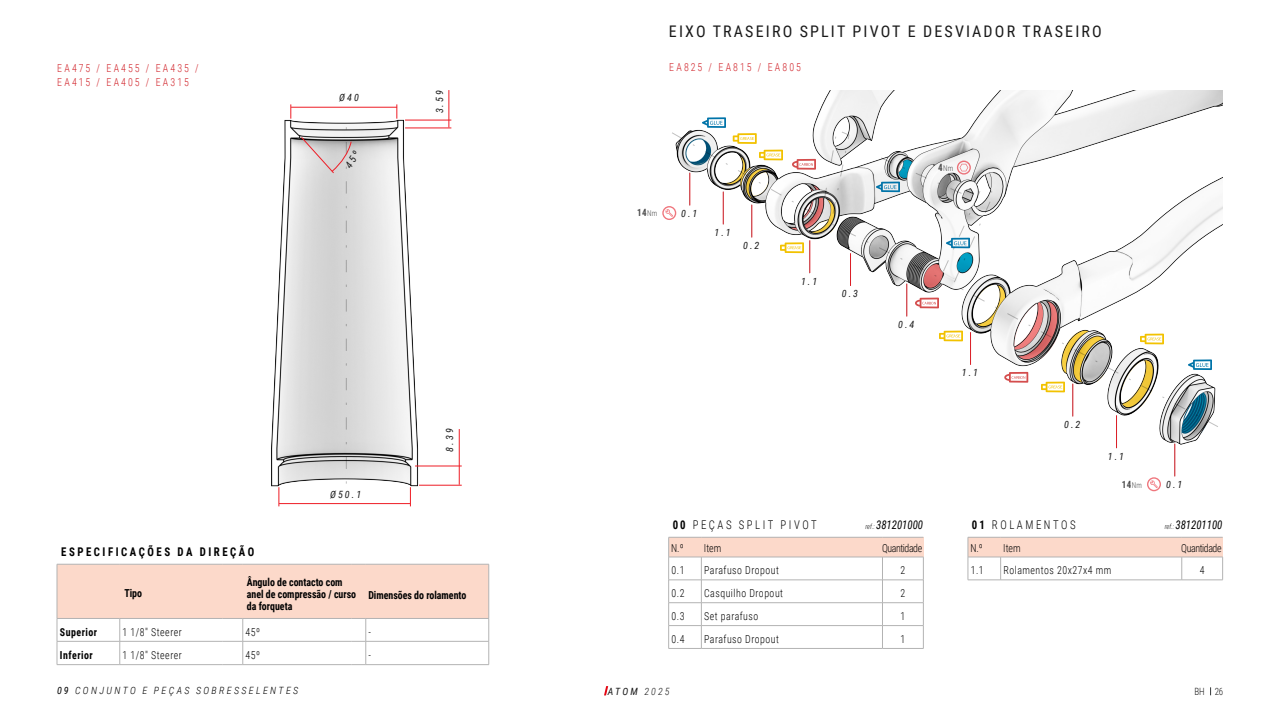
<style>
.page{position:relative;width:1280px;height:720px;background:#fff}
.page>*{position:absolute;margin:0;border:0;box-sizing:border-box;transform-origin:0 0}
.TITULOS_SECUNDARIOS{font:16px "Roboto Condensed";letter-spacing:.135em;color:#1a1a1a}
.HIGHLIGHTS{font:300 12px "Roboto Condensed";letter-spacing:.235em;color:#000;scale:.9 1}
.tablas{font:italic 12px "Roboto Condensed";color:#000;scale:.9 1}
.HIGHLIGHTS-2{font:700 12px "Roboto Condensed";letter-spacing:.235em;color:#000;scale:.9 1}
.Texto_tabla{font:300 11px "Roboto Condensed";letter-spacing:.05em;color:#000;scale:.9 1}
.tablas-2{font:700 11px/12px "Roboto Condensed";color:#000;scale:.9 1}
.referencia_bici{font:300 11px/14px "Roboto Condensed";letter-spacing:.21em;color:#d1232a;scale:.9 1}
.tablas-3{font:300 11px "Roboto Condensed";letter-spacing:-.04em;color:#000;scale:.9 1}
.Texto_tabla-2{font:700 11px "Roboto Condensed";letter-spacing:.05em;color:#000;scale:.9 1}
.pie_gama{font:italic 10px "Roboto Condensed";letter-spacing:.2em;color:#1a1a1a}
.pie_gama-2{font:italic 300 10px "Roboto Condensed";letter-spacing:.235em;color:#000}
.HIGHLIGHTS-3{font:700 10px "Roboto Condensed";color:#4d4d4d;scale:.9 1}
.t1{font:300 10px "Roboto Condensed";color:#1a1a1a;scale:.9 1}
.HIGHLIGHTS-4{font:300 8px "Roboto Condensed";color:#4d4d4d;scale:.9 1}
.s1{font-weight:400}
.s2{font-weight:300;font-size:8px}
.s3{font-weight:700;font-size:10px}
.s4{font-weight:700}
.s5{font-weight:300;font-size:7px}
.s6{font-weight:300}
</style>
<div class="page">
<svg style="left:604px;top:686px;width:4px;height:9px"></svg>
<img style="left:271px;top:118px;width:170px;height:374px">
<svg style="left:290px;top:104px;width:1px;height:15px"></svg>
<hr style="left:405px;top:120px;width:46px;height:1px;background:#ee1c25">
<hr style="left:415px;top:465px;width:47px;height:1px;background:#ee1c25">
<svg style="left:396px;top:104px;width:1px;height:15px"></svg>
<hr style="left:405px;top:127px;width:46px;height:1px;background:#ee1c25">
<hr style="left:419px;top:485px;width:43px;height:1px;background:#ee1c25">
<hr style="left:291px;top:107px;width:106px;height:1px;background:#ee1c25">
<hr style="left:448px;top:90px;width:1px;height:37px;background:#ee1c25">
<hr style="left:459px;top:429px;width:1px;height:56px;background:#ee1c25">
<svg style="left:410px;top:487px;width:1px;height:19px"></svg>
<svg style="left:278px;top:487px;width:1px;height:19px"></svg>
<hr style="left:279px;top:503px;width:131px;height:1px;background:#ee1c25">
<img style="left:813px;top:90px;width:410px;height:357px">
<hr style="left:1116px;top:415px;width:1px;height:33px;background:#dc1e26">
<hr style="left:1175px;top:444px;width:1px;height:32px;background:#dc1e26">
<svg style="left:702px;top:117px;width:24px;height:11px"></svg>
<div style="left:669px;top:537px;width:254px;height:20px;background:#fcd9ca"></div>
<hr style="left:669px;top:580px;width:32px;height:1px;background:#b3b3b3">
<hr style="left:701px;top:580px;width:181px;height:1px;background:#b3b3b3">
<hr style="left:882px;top:580px;width:41px;height:1px;background:#b3b3b3">
<hr style="left:669px;top:603px;width:32px;height:1px;background:#b3b3b3">
<hr style="left:701px;top:603px;width:181px;height:1px;background:#b3b3b3">
<hr style="left:882px;top:603px;width:41px;height:1px;background:#b3b3b3">
<hr style="left:669px;top:625px;width:32px;height:1px;background:#b3b3b3">
<hr style="left:701px;top:625px;width:181px;height:1px;background:#b3b3b3">
<svg style="left:701px;top:558px;width:1px;height:90px"></svg>
<hr style="left:882px;top:625px;width:41px;height:1px;background:#b3b3b3">
<svg style="left:882px;top:558px;width:1px;height:90px"></svg>
<hr style="left:669px;top:648px;width:32px;height:1px;background:#b3b3b3">
<hr style="left:701px;top:648px;width:181px;height:1px;background:#b3b3b3">
<hr style="left:882px;top:648px;width:41px;height:1px;background:#b3b3b3">
<hr style="left:669px;top:537px;width:32px;height:1px;background:#b3b3b3">
<svg style="left:668px;top:537px;width:1px;height:111px"></svg>
<hr style="left:701px;top:537px;width:181px;height:1px;background:#b3b3b3">
<hr style="left:882px;top:537px;width:41px;height:1px;background:#b3b3b3">
<hr style="left:669px;top:557px;width:32px;height:1px;background:#b3b3b3">
<hr style="left:701px;top:557px;width:181px;height:1px;background:#b3b3b3">
<hr style="left:882px;top:557px;width:41px;height:1px;background:#b3b3b3">
<svg style="left:923px;top:557px;width:1px;height:91px"></svg>
<div style="left:968px;top:537px;width:255px;height:20px;background:#fcd9ca"></div>
<svg style="left:1000px;top:558px;width:1px;height:22px"></svg>
<svg style="left:1182px;top:558px;width:1px;height:22px"></svg>
<hr style="left:968px;top:580px;width:33px;height:1px;background:#b3b3b3">
<hr style="left:1001px;top:580px;width:181px;height:1px;background:#b3b3b3">
<hr style="left:1182px;top:580px;width:41px;height:1px;background:#b3b3b3">
<hr style="left:968px;top:537px;width:33px;height:1px;background:#b3b3b3">
<svg style="left:968px;top:537px;width:1px;height:43px"></svg>
<hr style="left:1001px;top:537px;width:181px;height:1px;background:#b3b3b3">
<hr style="left:1182px;top:537px;width:41px;height:1px;background:#b3b3b3">
<hr style="left:968px;top:557px;width:33px;height:1px;background:#b3b3b3">
<hr style="left:1001px;top:557px;width:181px;height:1px;background:#b3b3b3">
<hr style="left:1182px;top:557px;width:41px;height:1px;background:#b3b3b3">
<svg style="left:1222px;top:557px;width:1px;height:23px"></svg>
<svg style="left:1147px;top:477px;width:14px;height:14px"></svg>
<svg style="left:662px;top:206px;width:9px;height:14px"></svg>
<svg style="left:57px;top:564px;width:433px;height:101px"></svg>
<hr style="left:366px;top:664px;width:123px;height:1px;background:#b3b3b3">
<svg style="left:671px;top:129px;width:548px;height:299px"></svg>
<svg style="left:876px;top:157px;width:97px;height:42px"></svg>
<svg style="left:300px;top:118px;width:57px;height:366px;background:#d3d2d2"></svg>
<p class="referencia_bici" style="left:57px;top:60px;width:159px">EA475 / EA455 / EA435 /<br>EA415 / EA405 / EA315</p>
<p class="pie_gama" style="left:339px;top:90px;width:21px">Ø40</p>
<p class="pie_gama" style="left:433px;top:113px;width:25px;rotate:-90deg">3.59</p>
<p class="HIGHLIGHTS-2" style="left:61px;top:543px;width:216px">ESPECIFICAÇÕES DA DIREÇÃO</p>
<p class="pie_gama" style="left:330px;top:487px;width:32px">Ø50.1</p>
<p class="pie_gama" style="left:443px;top:452px;width:25px;rotate:-90deg">8.39</p>
<p class="tablas-2" style="left:124px;top:587px;width:21px">Tipo</p>
<p class="tablas-2" style="left:247px;top:575px;width:123px">Ângulo de contacto com anel de compressão / curso da forqueta</p>
<p class="tablas-2" style="left:368px;top:588px;width:110px">Dimensões do rolamento</p>
<p class="Texto_tabla-2" style="left:60px;top:624px;width:43px">Superior</p>
<p class="Texto_tabla" style="left:123px;top:624px;width:67px">1 1/8" Steerer</p>
<p class="Texto_tabla" style="left:246px;top:624px;width:18px">45º</p>
<p class="Texto_tabla" style="left:369px;top:624px;width:4px">-</p>
<p class="Texto_tabla-2" style="left:60px;top:647px;width:38px">Inferior</p>
<p class="Texto_tabla" style="left:123px;top:647px;width:67px">1 1/8" Steerer</p>
<p class="Texto_tabla" style="left:246px;top:647px;width:18px">45º</p>
<p class="Texto_tabla" style="left:369px;top:647px;width:4px">-</p>
<p class="pie_gama-2" style="left:57px;top:684px;width:243px"><span class="s1">09</span> CONJUNTO E PEÇAS SOBRESSELENTES</p>
<p class="TITULOS_SECUNDARIOS" style="left:669px;top:20px;width:434px">EIXO TRASEIRO SPLIT PIVOT E DESVIADOR TRASEIRO</p>
<p class="referencia_bici" style="left:669px;top:60px;width:148px">EA825 / EA815 / EA805</p>
<p class="HIGHLIGHTS-3" style="left:637px;top:206px;width:24px">14<span class="s2">Nm</span></p>
<p class="pie_gama" style="left:681px;top:206px;width:18px">0.1</p>
<p class="pie_gama" style="left:715px;top:225px;width:18px">1.1</p>
<p class="pie_gama" style="left:743px;top:238px;width:18px">0.2</p>
<p class="HIGHLIGHTS-4" style="left:938px;top:163px;width:18px"><span class="s3">4</span>Nm</p>
<p class="pie_gama" style="left:801px;top:274px;width:18px">1.1</p>
<p class="pie_gama" style="left:842px;top:287px;width:18px">0.3</p>
<p class="pie_gama" style="left:898px;top:317px;width:18px">0.4</p>
<p class="pie_gama" style="left:962px;top:366px;width:18px">1.1</p>
<p class="pie_gama" style="left:1064px;top:417px;width:18px">0.2</p>
<p class="pie_gama" style="left:1108px;top:449px;width:18px">1.1</p>
<p class="HIGHLIGHTS-3" style="left:1122px;top:477px;width:24px">14<span class="s2">Nm</span></p>
<p class="pie_gama" style="left:1166px;top:477px;width:18px">0.1</p>
<p class="HIGHLIGHTS" style="left:673px;top:516px;width:162px"><span class="s4">00</span> PEÇAS SPLIT PIVOT</p>
<p class="Texto_tabla" style="left:672px;top:563px;width:16px">0.1</p>
<p class="Texto_tabla" style="left:704px;top:563px;width:85px">Parafuso Dropout</p>
<p class="Texto_tabla" style="left:901px;top:563px;width:7px">2</p>
<p class="Texto_tabla" style="left:672px;top:585px;width:16px">0.2</p>
<p class="Texto_tabla" style="left:704px;top:585px;width:89px">Casquilho Dropout</p>
<p class="Texto_tabla" style="left:901px;top:585px;width:7px">2</p>
<p class="Texto_tabla" style="left:672px;top:608px;width:16px">0.3</p>
<p class="Texto_tabla" style="left:704px;top:608px;width:62px">Set parafuso</p>
<p class="Texto_tabla" style="left:901px;top:608px;width:7px">1</p>
<p class="Texto_tabla" style="left:672px;top:631px;width:16px">0.4</p>
<p class="Texto_tabla" style="left:704px;top:631px;width:85px">Parafuso Dropout</p>
<p class="Texto_tabla" style="left:901px;top:631px;width:7px">1</p>
<p class="tablas" style="left:865px;top:516px;width:66px"><span class="s5">ref.:</span> 381201000</p>
<p class="HIGHLIGHTS" style="left:972px;top:516px;width:117px"><span class="s4">01</span> ROLAMENTOS</p>
<p class="Texto_tabla" style="left:971px;top:563px;width:16px">1.1</p>
<p class="Texto_tabla" style="left:1003px;top:563px;width:121px">Rolamentos 20x27x4 mm</p>
<p class="Texto_tabla" style="left:1200px;top:563px;width:7px">4</p>
<p class="tablas" style="left:1165px;top:516px;width:66px"><span class="s5">ref.:</span> 381201100</p>
<p class="tablas-3" style="left:671px;top:540px;width:15px">N.º</p>
<p class="tablas-3" style="left:704px;top:540px;width:21px">Item</p>
<p class="tablas-3" style="left:882px;top:541px;width:46px">Quantidade</p>
<p class="tablas-3" style="left:971px;top:540px;width:15px">N.º</p>
<p class="tablas-3" style="left:1003px;top:540px;width:21px">Item</p>
<p class="tablas-3" style="left:1181px;top:541px;width:46px">Quantidade</p>
<p class="pie_gama" style="left:608px;top:685px;width:63px">ATOM <span class="s6">2025</span></p>
<p class="t1" style="left:1194px;top:685px;width:34px">BH 26</p>
</div>
